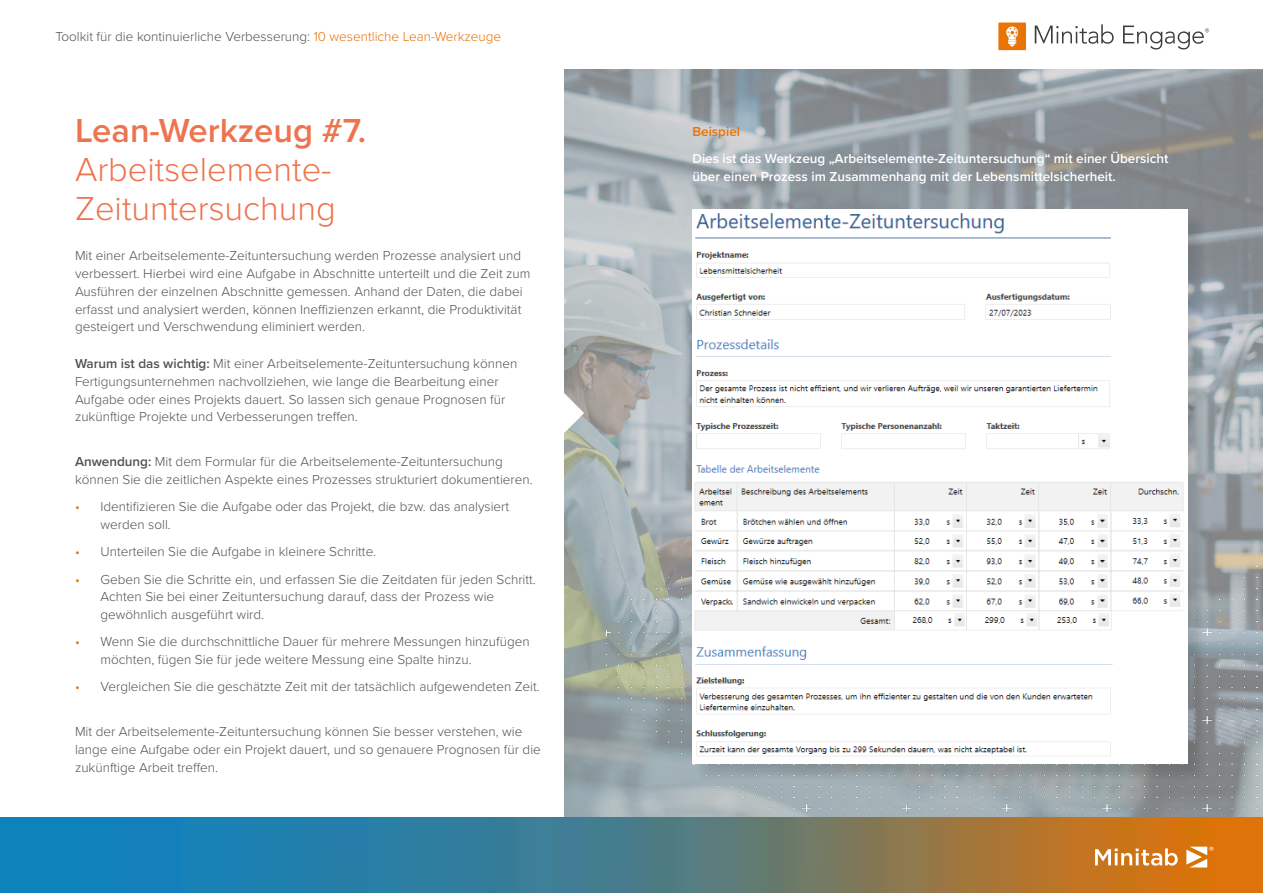
<style>
.page{position:relative;width:1263px;height:893px;background:#fff}
.page>*{position:absolute;margin:0;border:0;box-sizing:border-box;transform-origin:0 0}
.t1{font:300 34.5px/39px "Proxima Nova";color:#ee734e}
.t2{font:600 34.5px "Proxima Nova";color:#ee734e}
.t3{font:300 13.5px/18px "Proxima Nova";color:#545051}
.t4{font:600 13.5px/18px "Proxima Nova";color:#fff}
.t5{font:600 13.5px "Proxima Nova";color:#e77204}
.s1{color:#e77204}
.s2{font-weight:600}
</style>
<div class="page">
<img style="left:564px;top:70px;width:699px;height:247px">
<img style="left:564px;top:317px;width:699px;height:501px">
<img style="left:0;top:818px;width:1263px;height:75px">
<svg style="left:564px;top:393px;width:20px;height:40px"></svg>
<svg style="left:1095px;top:848px;width:83px;height:18px"></svg>
<svg style="left:1186px;top:847px;width:27px;height:20px"></svg>
<div style="left:694px;top:212px;width:513px;height:570px;background:#000;opacity:.13"></div>
<img style="left:692px;top:210px;width:496px;height:553px">
<div style="left:998px;top:23px;width:28px;height:27px;background:#e97406"></div>
<svg style="left:1006px;top:26px;width:12px;height:20px"></svg>
<svg style="left:1035px;top:24px;width:79px;height:20px"></svg>
<svg style="left:1123px;top:26px;width:86px;height:23px"></svg>
<p class="t3" style="left:55px;top:27px;width:447px">Toolkit für die kontinuierliche Verbesserung: <span class="s1">10 wesentliche Lean-Werkzeuge</span></p>
<h1 class="t2" style="left:75px;top:105px;width:293px">Lean-Werkzeug #7.</h1>
<h1 class="t1" style="left:75px;top:149px;width:262px">Arbeitselemente-<br>Zeituntersuchung</h1>
<p class="t3" style="left:75px;top:245px;width:457px">Mit einer Arbeitselemente-Zeituntersuchung werden Prozesse analysiert und verbessert. Hierbei wird eine Aufgabe in Abschnitte unterteilt und die Zeit zum Ausführen der einzelnen Abschnitte gemessen. Anhand der Daten, die dabei erfasst und analysiert werden, können Ineffizienzen erkannt, die Produktivität gesteigert und Verschwendung eliminiert werden.</p>
<p class="t3" style="left:75px;top:353px;width:444px"><span class="s2">Warum ist das wichtig:</span> Mit einer Arbeitselemente-Zeituntersuchung können Fertigungsunternehmen nachvollziehen, wie lange die Bearbeitung einer Aufgabe oder eines Projekts dauert. So lassen sich genaue Prognosen für zukünftige Projekte und Verbesserungen treffen.</p>
<p class="t3" style="left:75px;top:452px;width:459px"><span class="s2">Anwendung:</span> Mit dem Formular für die Arbeitselemente-Zeituntersuchung können Sie die zeitlichen Aspekte eines Prozesses strukturiert dokumentieren.</p>
<p class="t3" style="left:101px;top:497px;width:410px;text-indent:-26px"><span class="s1">•</span> Identifizieren Sie die Aufgabe oder das Projekt, die bzw. das analysiert werden soll.</p>
<p class="t3" style="left:75px;top:542px;width:303px"><span class="s1">•</span> Unterteilen Sie die Aufgabe in kleinere Schritte.</p>
<p class="t3" style="left:101px;top:569px;width:437px;text-indent:-26px"><span class="s1">•</span> Geben Sie die Schritte ein, und erfassen Sie die Zeitdaten für jeden Schritt.<br>Achten Sie bei einer Zeituntersuchung darauf, dass der Prozess wie gewöhnlich ausgeführt wird.</p>
<p class="t3" style="left:101px;top:632px;width:431px;text-indent:-26px"><span class="s1">•</span> Wenn Sie die durchschnittliche Dauer für mehrere Messungen hinzufügen möchten, fügen Sie für jede weitere Messung eine Spalte hinzu.</p>
<p class="t3" style="left:75px;top:677px;width:466px"><span class="s1">•</span> Vergleichen Sie die geschätzte Zeit mit der tatsächlich aufgewendeten Zeit.</p>
<p class="t3" style="left:75px;top:722px;width:467px">Mit der Arbeitselemente-Zeituntersuchung können Sie besser verstehen, wie lange eine Aufgabe oder ein Projekt dauert, und so genauere Prognosen für die zukünftige Arbeit treffen.</p>
<p class="t5" style="left:692px;top:121px;width:49px">Beispiel</p>
<p class="t4" style="left:692px;top:149px;width:477px">Dies ist das Werkzeug „Arbeitselemente-Zeituntersuchung“ mit einer Übersicht über einen Prozess im Zusammenhang mit der Lebensmittelsicherheit.</p>
</div>
